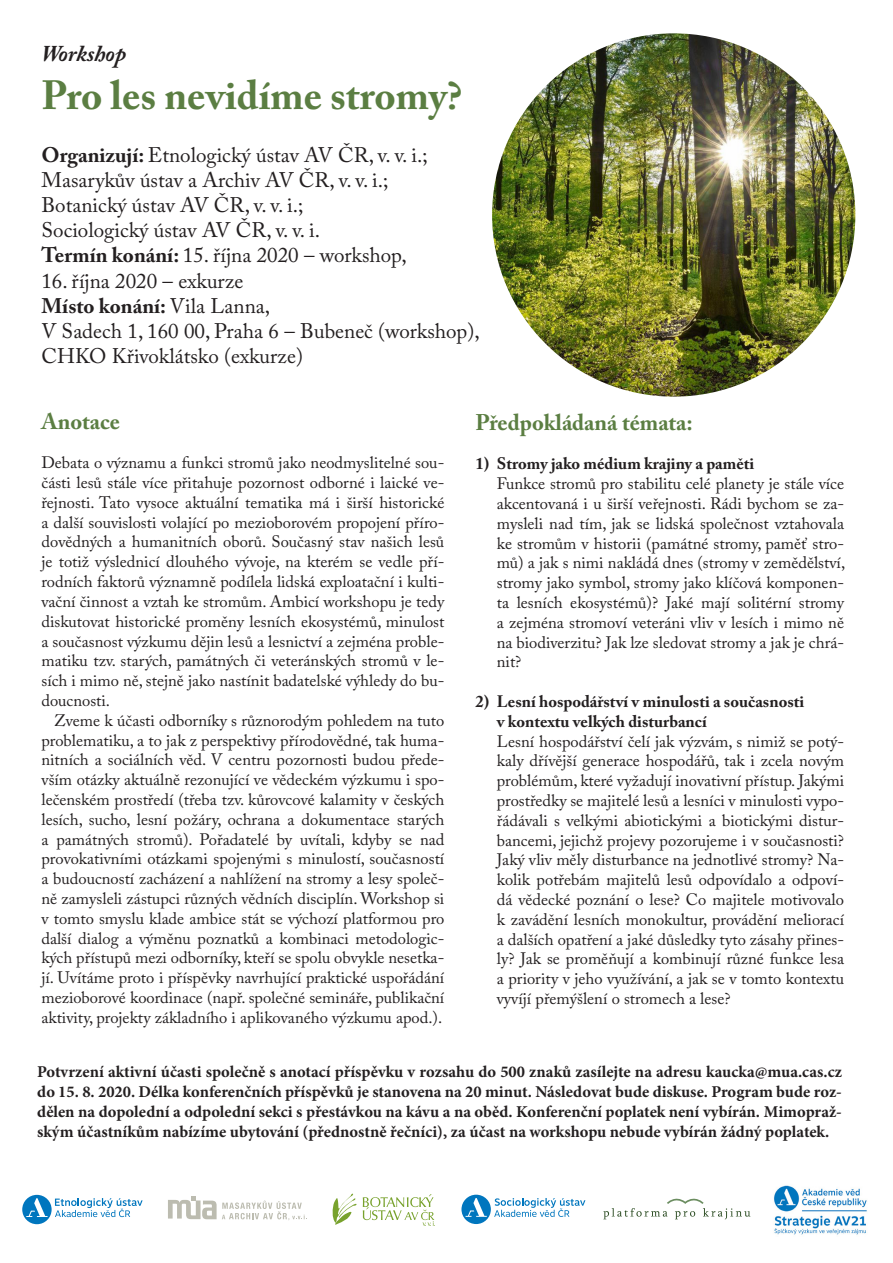
<style>
.page{position:relative;width:893px;height:1263px;background:#fff}
.page>*{position:absolute;margin:0;border:0;box-sizing:border-box;transform-origin:0 0}
.t1{font:700 40.5px "Adobe Caslon Pro";color:#5b7e42}
.t2{font:700 22.5px "Adobe Caslon Pro";color:#5b7e42}
.t3{font:italic 700 22.5px "Adobe Caslon Pro";color:#231f20}
.t4{font:21px "Adobe Caslon Pro";color:#231f20}
.t5{font:700 21px "Adobe Caslon Pro";color:#231f20}
.t6{font:16.5px/19.8px "Adobe Caslon Pro";color:#231f20;text-align:justify}
.t7{font:700 16.5px/19.8px "Minion Pro";color:#231f20;text-align:justify}
.t8{font:700 16.5px/19.8px "Adobe Caslon Pro";color:#231f20}
.s1{font-weight:700}
.s2{font-weight:400}
</style>
<div class="page">
<img style="left:492px;top:33px;width:363px;height:364px;border-radius:182px">
<svg style="left:168px;top:1196px;width:139px;height:24px"></svg>
<div style="left:22px;top:1195px;width:30px;height:29px;background:#0076be;border-radius:50%"></div>
<svg style="left:26px;top:1198px;width:22px;height:19px"></svg>
<svg style="left:55px;top:1198px;width:88px;height:19px"></svg>
<svg style="left:603px;top:1198px;width:147px;height:21px"></svg>
<svg style="left:494px;top:1198px;width:91px;height:19px"></svg>
<div style="left:461px;top:1195px;width:30px;height:29px;background:#0076be;border-radius:50%"></div>
<svg style="left:465px;top:1198px;width:22px;height:19px"></svg>
<svg style="left:332px;top:1193px;width:25px;height:32px"></svg>
<svg style="left:363px;top:1194px;width:72px;height:32px"></svg>
<img style="left:774px;top:1185px;width:93px;height:50px">
<p class="t3" style="left:41px;top:40px;width:86px">Workshop</p>
<p class="t1" style="left:41px;top:72px;width:422px">Pro les nevidíme stromy?</p>
<p class="t4" style="left:41px;top:142px;width:388px"><span class="s1">Organizují:</span> Etnologický ústav AV ČR, v. v. i.;</p>
<p class="t4" style="left:41px;top:167px;width:349px">Masarykův ústav a Archiv AV ČR, v. v. i.;</p>
<p class="t4" style="left:41px;top:192px;width:264px">Botanický ústav AV ČR, v. v. i.;</p>
<p class="t4" style="left:41px;top:218px;width:280px">Sociologický ústav AV ČR, v. v. i.</p>
<p class="t4" style="left:41px;top:243px;width:367px"><span class="s1">Termín konání:</span> 15. října 2020 – workshop,</p>
<p class="t4" style="left:41px;top:268px;width:203px">16. října 2020 – exkurze</p>
<p class="t5" style="left:41px;top:293px;width:230px">Místo konání: <span class="s2">Vila Lanna,</span></p>
<p class="t4" style="left:41px;top:318px;width:440px">V Sadech 1, 160 00, Praha 6 – Bubeneč (workshop),</p>
<p class="t4" style="left:41px;top:344px;width:263px">CHKO Křivoklátsko (exkurze)</p>
<p class="t2" style="left:41px;top:408px;width:80px">Anotace</p>
<p class="t6" style="left:41px;top:453px;width:404px">Debata o významu a funkci stromů jako neodmyslitelné sou&shy;části lesů stále více přitahuje pozornost odborné i laické ve&shy;řejnosti. Tato vysoce aktuální tematika má i širší historické a další souvislosti volající po mezioborovém propojení příro&shy;dovědných a humanitních oborů. Současný stav našich lesů je totiž výslednicí dlouhého vývoje, na kterém se vedle pří&shy;rodních faktorů významně podílela lidská exploatační i kulti&shy;vační činnost a vztah ke stromům. Ambicí workshopu je tedy diskutovat historické proměny lesních ekosystémů, minulost a současnost výzkumu dějin lesů a lesnictví a zejména proble&shy;matiku tzv. starých, památných či veteránských stromů v le&shy;sích i mimo ně, stejně jako nastínit badatelské výhledy do bu&shy;doucnosti.</p>
<p class="t6" style="left:41px;top:710px;width:404px;text-indent:13px">Zveme k účasti odborníky s různorodým pohledem na tuto problematiku, a to jak z perspektivy přírodovědné, tak huma&shy;nitních a sociálních věd. V centru pozornosti budou přede&shy;vším otázky aktuálně rezonující ve vědeckém výzkumu i spo&shy;lečenském prostředí (třeba tzv. kůrovcové kalamity v českých lesích, sucho, lesní požáry, ochrana a dokumentace starých a památných stromů). Pořadatelé by uvítali, kdyby se nad provokativními otázkami spojenými s minulostí, současností a budoucností zacházení a nahlížení na stromy a lesy společ&shy;ně zamysleli zástupci různých vědních disciplín. Workshop si v tomto smyslu klade ambice stát se výchozí platformou pro další dialog a výměnu poznatků a kombinaci metodologic&shy;kých přístupů mezi odborníky, kteří se spolu obvykle nesetka&shy;jí. Uvítáme proto i příspěvky navrhující praktické uspořádání mezioborové koordinace (např. společné semináře, publikační aktivity, projekty základního i aplikovaného výzkumu apod.).</p>
<p class="t7" style="left:37px;top:1062px;width:806px">Potvrzení aktivní účasti společně s anotací příspěvku v rozsahu do 500 znaků zasílejte na adresu kaucka@mua.cas.cz do 15. 8. 2020. Délka konferenčních příspěvků je stanovena na 20 minut. Následovat bude diskuse. Program bude roz&shy;dělen na dopolední a odpolední sekci s přestávkou na kávu a na oběd. Konferenční poplatek není vybírán. Mimopraž&shy;ským účastníkům nabízíme ubytování (přednostně řečníci), za účast na workshopu nebude vybírán žádný poplatek.</p>
<p class="t2" style="left:476px;top:409px;width:219px">Předpokládaná témata:</p>
<p class="t8" style="left:476px;top:454px;width:280px">1) Stromy jako médium krajiny a paměti</p>
<p class="t6" style="left:497px;top:473px;width:350px">Funkce stromů pro stabilitu celé planety je stále více akcentovaná i u širší veřejnosti. Rádi bychom se za&shy;mysleli nad tím, jak se lidská společnost vztahovala ke stromům v historii (památné stromy, paměť stro&shy;mů) a jak s nimi nakládá dnes (stromy v zemědělství, stromy jako symbol, stromy jako klíčová komponen&shy;ta lesních ekosystémů)? Jaké mají solitérní stromy a zejména stromoví veteráni vliv v lesích i mimo ně na biodiverzitu? Jak lze sledovat stromy a jak je chrá&shy;nit?</p>
<p class="t8" style="left:497px;top:691px;width:309px;text-indent:-21px">2) Lesní hospodářství v minulosti a současnosti v kontextu velkých disturbancí</p>
<p class="t6" style="left:497px;top:731px;width:349px">Lesní hospodářství čelí jak výzvám, s nimiž se potý&shy;kaly dřívější generace hospodářů, tak i zcela novým problémům, které vyžadují inovativní přístup. Jakými prostředky se majitelé lesů a lesníci v minulosti vypo&shy;řádávali s velkými abiotickými a biotickými distur&shy;bancemi, jejichž projevy pozorujeme i v současnosti?<br>Jaký vliv měly disturbance na jednotlivé stromy? Na&shy;kolik potřebám majitelů lesů odpovídalo a odpoví&shy;dá vědecké poznání o lese? Co majitele motivovalo k zavádění lesních monokultur, provádění meliorací a dalších opatření a jaké důsledky tyto zásahy přines&shy;ly? Jak se proměňují a kombinují různé funkce lesa a priority v jeho využívání, a jak se v tomto kontextu vyvíjí přemýšlení o stromech a lese?</p>
</div>
